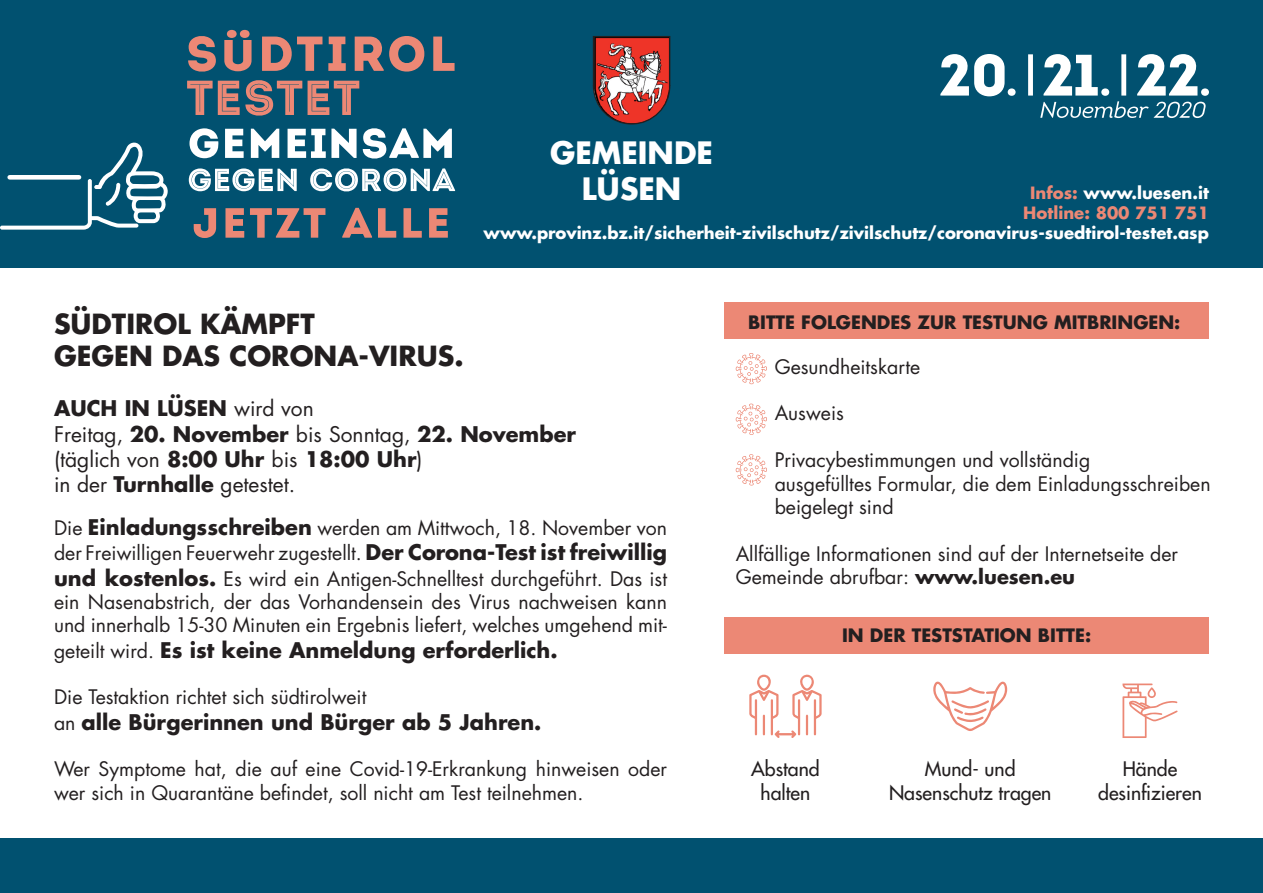
<style>
.page{position:relative;width:1263px;height:893px;background:#fff}
.page>*{position:absolute;margin:0;border:0;box-sizing:border-box;transform-origin:0 0}
.t1{font:700 30px/36px "Futura";color:#fff;text-align:center}
.t2{font:700 27px/32.4px "Futura";color:#231f20}
.t3{font:700 21px/25.2px "Futura";color:#231f20}
.t4{font:19.5px/23.4px "Futura";color:#231f20}
.t5{font:19.5px/23.4px "Futura";color:#231f20;text-align:center}
.t6{font:700 18px "Futura";color:#231f20}
.t7{font:700 16.5px "Futura";color:#fff}
.t8{font:700 16.5px/19.8px "Futura";color:#ec8875;text-align:center}
.s1{color:#fff}
.s2{font-weight:400}
.s3{font-weight:700;font-size:21px}
.s4{font-weight:400;font-size:19.5px}
.s5{font-weight:700}
</style>
<div class="page">
<div style="left:724px;top:303px;width:485px;height:36px;background:#ec8875"></div>
<div style="left:0;top:0;width:1263px;height:268px;background:#015170"></div>
<div style="left:0;top:839px;width:1263px;height:54px;background:#015170"></div>
<svg style="left:0;top:142px;width:168px;height:88px"></svg>
<div style="left:10px;top:175px;width:69px;height:5px;background:#fff"></div>
<svg style="left:194px;top:208px;width:254px;height:30px"></svg>
<svg style="left:187px;top:30px;width:268px;height:162px"></svg>
<svg style="left:592px;top:36px;width:79px;height:89px;background:#aa5c5a"></svg>
<svg style="left:940px;top:54px;width:269px;height:64px"></svg>
<div style="left:1028px;top:54px;width:5px;height:42px;background:#fff"></div>
<div style="left:1121px;top:54px;width:5px;height:42px;background:#fff"></div>
<svg style="left:749px;top:674px;width:73px;height:64px"></svg>
<svg style="left:1122px;top:683px;width:55px;height:55px"></svg>
<svg style="left:933px;top:681px;width:74px;height:50px"></svg>
<svg style="left:735px;top:353px;width:32px;height:31px"></svg>
<svg style="left:735px;top:403px;width:32px;height:32px"></svg>
<svg style="left:735px;top:454px;width:32px;height:32px"></svg>
<div style="left:724px;top:618px;width:485px;height:36px;background:#ec8875"></div>
<h1 class="t1" style="left:550px;top:134px;width:164px">GEMEINDE<br>LÜSEN</h1>
<p class="t8" style="left:1023px;top:183px;width:187px">Infos: <span class="s1">www.luesen.it<br></span>Hotline: 800 751 751</p>
<p class="t7" style="left:484px;top:221px;width:727px">www.provinz.bz.it/sicherheit-zivilschutz/zivilschutz/coronavirus-suedtirol-testet.asp</p>
<h2 class="t2" style="left:54px;top:306px;width:411px">SÜDTIROL KÄMPFT<br>GEGEN DAS CORONA-VIRUS.</h2>
<p class="t3" style="left:54px;top:395px;width:523px">AUCH IN LÜSEN <span class="s2">wird von<br>Freitag,</span> 20. November <span class="s2">bis Sonntag,</span> 22. November <span class="s2">(täglich von</span> 8:00 Uhr <span class="s2">bis</span> 18:00 Uhr<span class="s2">)<br>in der</span> Turnhalle <span class="s2">getestet.</span></p>
<p class="t4" style="left:54px;top:515px;width:615px;line-height:25.2px;text-align:justify">Die <span class="s3">Einladungsschreiben</span> werden am Mittwoch, 18. November von der Freiwilligen Feuerwehr zugestellt. <span class="s3">Der Corona-Test ist freiwillig und kostenlos.</span> Es wird ein Antigen-Schnelltest durchgeführt. Das ist</p>
<p class="t4" style="left:54px;top:590px;width:614px">ein Nasenabstrich, der das Vorhandensein des Virus nachweisen kann und innerhalb 15-30 Minuten ein Ergebnis liefert, welches umgehend mit-</p>
<p class="t3" style="left:54px;top:636px;width:505px"><span class="s4">geteilt wird.</span> Es ist keine Anmeldung erforderlich.</p>
<p class="t4" style="left:54px;top:685px;width:314px">Die Testaktion richtet sich südtirolweit</p>
<p class="t3" style="left:54px;top:708px;width:489px"><span class="s4">an</span> alle Bürgerinnen und Bürger ab 5 Jahren.</p>
<p class="t4" style="left:54px;top:757px;width:615px">Wer Symptome hat, die auf eine Covid-19-Erkrankung hinweisen oder wer sich in Quarantäne befindet, soll nicht am Test teilnehmen.</p>
<p class="t6" style="left:748px;top:309px;width:434px">BITTE FOLGENDES ZUR TESTUNG MITBRINGEN:</p>
<p class="t4" style="left:775px;top:355px;width:147px">Gesundheitskarte</p>
<p class="t4" style="left:775px;top:401px;width:71px">Ausweis</p>
<p class="t4" style="left:775px;top:448px;width:437px">Privacybestimmungen und vollständig<br>ausgefülltes Formular, die dem Einladungsschreiben beigelegt sind</p>
<p class="t4" style="left:736px;top:542px;width:444px">Allfällige Informationen sind auf der Internetseite der<br>Gemeinde abrufbar: <span class="s5">www.luesen.eu</span></p>
<p class="t6" style="left:842px;top:622px;width:251px">IN DER TESTSTATION BITTE:</p>
<p class="t5" style="left:751px;top:757px;width:70px">Abstand halten</p>
<p class="t5" style="left:1098px;top:757px;width:105px">Hände desinfizieren</p>
<p class="t5" style="left:889px;top:757px;width:164px">Mund- und<br>Nasenschutz tragen</p>
</div>
